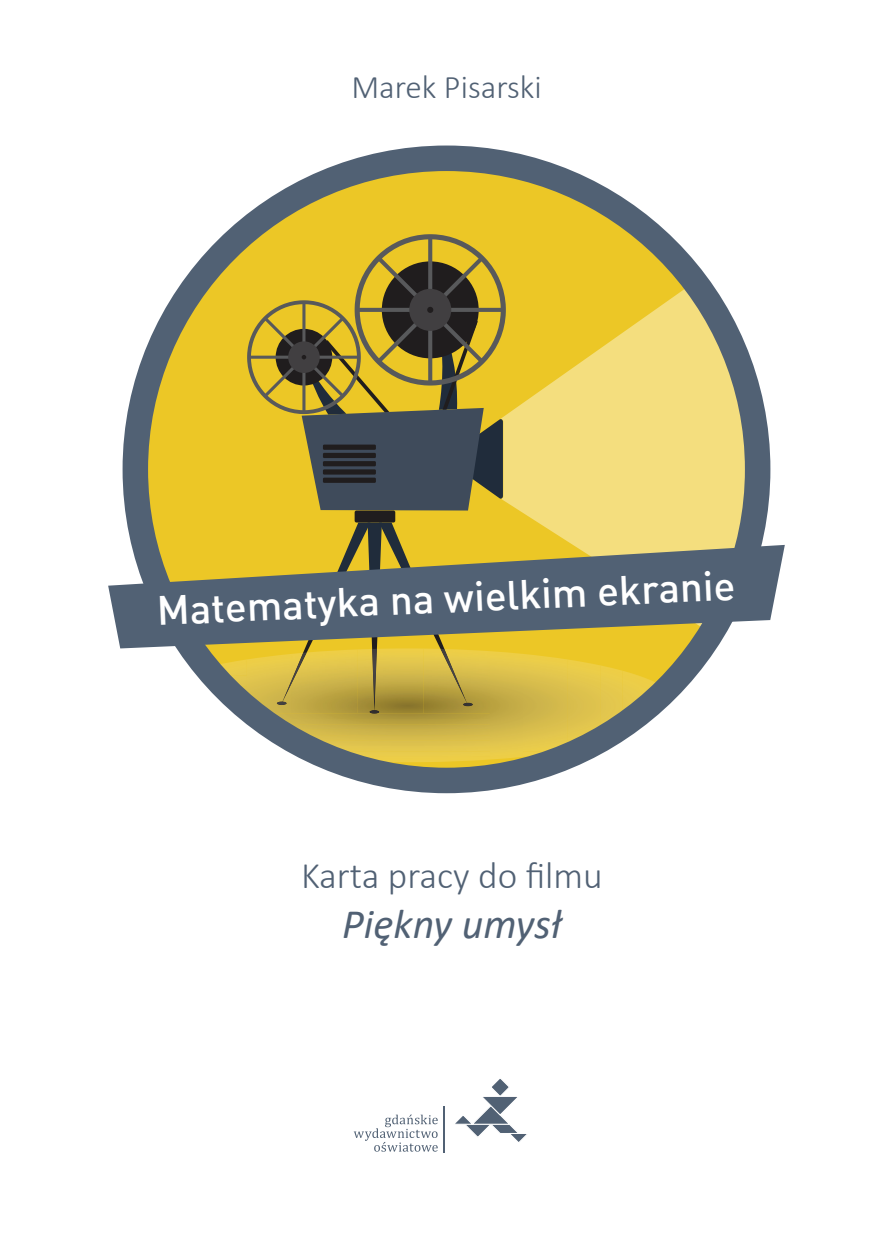
<style>
.page{position:relative;width:893px;height:1234px;background:#fff}
.page>*{position:absolute;margin:0;border:0;box-sizing:border-box;transform-origin:0 0}
.TYTUŁ{font:italic 42px "Calibri";color:#516174}
.t1{font:40.5px "DINCE Medium Alternate";color:#fff}
.TYTUŁ-2{font:300 37.5px "Calibri";color:#516174}
.t2{font:300 33px "Calibri";color:#516174}
</style>
<div class="page">
<svg style="left:142px;top:166px;width:572px;height:607px;fill:#ecc726"></svg>
<svg style="left:500px;top:286px;width:251px;height:258px;background:#ead36c"></svg>
<svg style="left:247px;top:234px;width:259px;height:276px;background:#988736"></svg>
<div style="left:323px;top:444px;width:53px;height:5px;background:#201d1e"></div>
<div style="left:323px;top:453px;width:53px;height:5px;background:#201d1e"></div>
<div style="left:323px;top:461px;width:53px;height:5px;background:#201d1e"></div>
<div style="left:323px;top:469px;width:53px;height:5px;background:#201d1e"></div>
<div style="left:323px;top:477px;width:53px;height:6px;background:#201d1e"></div>
<div style="left:355px;top:510px;width:40px;height:12px;background:#201d1e;border-radius:2px"></div>
<div style="left:123px;top:145px;width:647px;height:648px;border:26px solid #516174;border-radius:50%"></div>
<svg style="left:108px;top:544px;width:677px;height:104px;fill:#516174"></svg>
<svg style="left:156px;top:522px;width:580px;height:240px;background:#aca369"></svg>
<hr style="left:443px;top:1105px;width:2px;height:47px;background:#516174">
<svg style="left:455px;top:1079px;width:72px;height:63px"></svg>
<svg style="left:354px;top:1114px;width:84px;height:37px"></svg>
<p class="t2" style="left:351px;top:66px;width:192px">Marek Pisarski</p>
<p class="t1" style="left:156px;top:581px;width:581px;rotate:-2deg">Matematyka na wielkim ekranie</p>
<p class="TYTUŁ-2" style="left:301px;top:852px;width:303px">Karta pracy do filmu</p>
<p class="TYTUŁ" style="left:342px;top:895px;width:221px">Piękny umysł</p>
</div>
